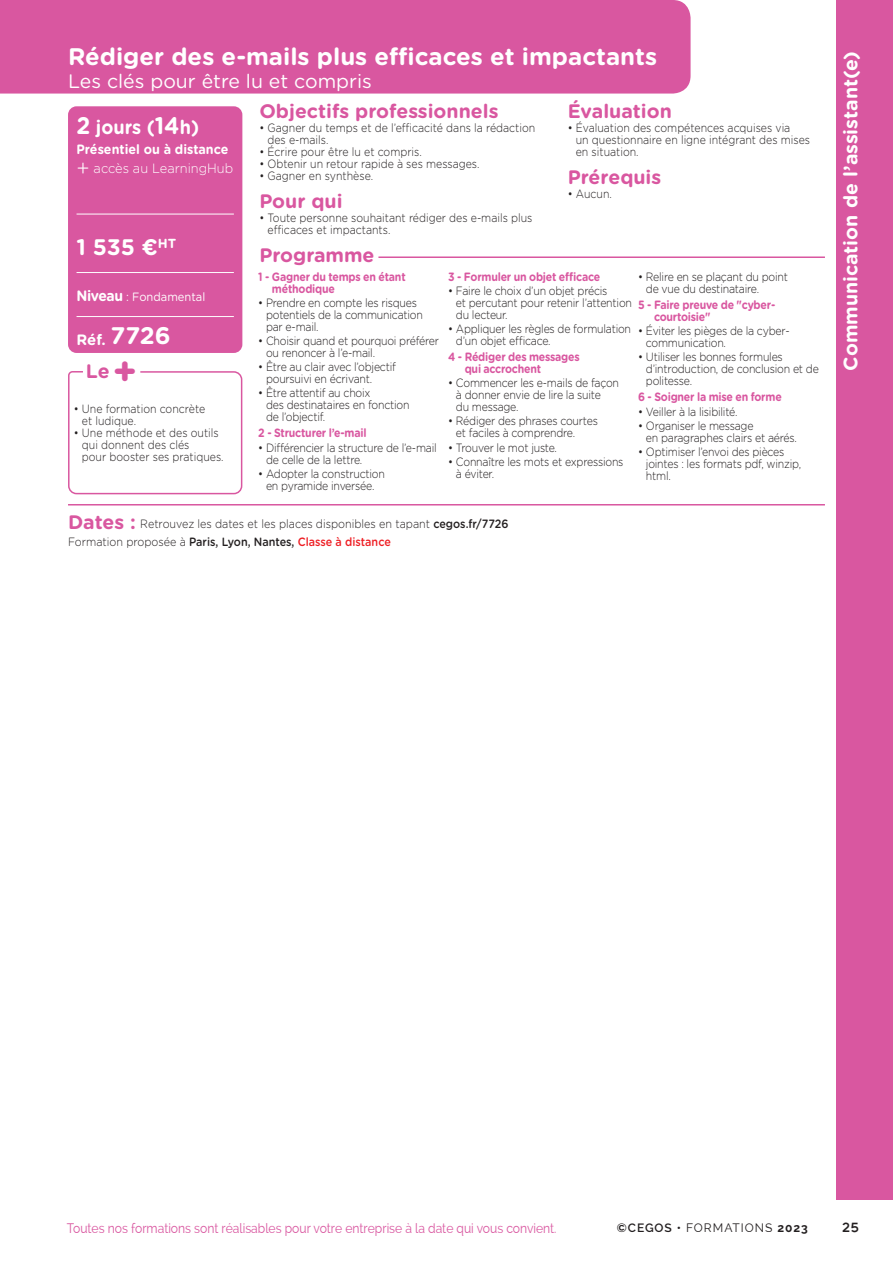
<style>
.page{position:relative;width:893px;height:1263px;background:#fff}
.page>*{position:absolute;margin:0;border:0;box-sizing:border-box;transform-origin:0 0}
.Titre_Notice_Stage-50{font:700 24px "Gotham Rounded";color:#fff}
.Réf_Stage-50{font:700 24px "Gotham Rounded";color:#fff}
.TEXTE_-_encart_info_-_Prix_Stage-50{font:700 22.5px "Gotham Rounded";color:#fff}
.TITRE_Obj_Pour_qui_Eval_Certif_Prérequis{font:700 19.5px "Gotham Rounded";color:#d957a0}
._2017_domaine_haut-horizontal{font:700 19.5px "Gotham Rounded";color:#fff}
.Sous_titre_Notice_Stage-50{font:19.5px "Gotham Rounded";color:#fff}
.TEXTE_-_Encart_info_-_nbr_de_jour_Stage-{font:700 19.5px "Gotham Rounded";color:#fff;scale:.93 1}
.Titre_Programme_Stage-50{font:700 19.5px "Gotham Rounded";color:#d957a0}
.Réf_Stage-50-2{font:700 15px "Gotham Rounded";color:#fff}
.Texte_phrase_tournante_1{font:13.5px "Raleway";color:#d957a0;scale:.9 1}
.TEXTE_-_Encart_info_-_Distribution_Stage{font:700 13.5px "Gotham Rounded";color:#fff;scale:.93 1}
.TEXTE_-_Encart_info_-_LearningHub_Stage-{font:300 13.5px "Gotham Rounded";color:#fff;scale:.95 1}
.Folios_D{font:500 13.5px "Ryker";color:#231f20}
.TEXTE_Programme_Stage-50{font:300 12px/12px "Gotham Rounded";letter-spacing:-.02em;color:#231f20;scale:.88 1}
.TEXTE_Obj_Pour_qui_Eval_Certif_Prérequis{font:300 12px/12px "Gotham Rounded";color:#231f20;scale:.88 1}
._2017_Texte_Programme_Espace_avant_1mm_Ch{font:700 12px/12px "Gotham Rounded";letter-spacing:-.02em;color:#d957a0;scale:.88 1}
.TEXTE_Pts_forts_Stage-50{font:300 12px/12px "Gotham Rounded";color:#231f20;scale:.88 1}
.Texte_Date_Stage-50{font:300 12px "Gotham Rounded";color:#231f20;scale:.9 1}
.Texte_Villes_Stage-50{font:300 12px "Gotham Rounded";color:#231f20;scale:.9 1}
._2023_Cegos___Formations_page_D{font:12px "Raleway";letter-spacing:.08em;color:#231f20}
.TEXTE_-_Niveau_Stage-50{font:12px "Gotham Rounded";color:#fff;scale:.93 1}
.s1{font-size:24px}
.s2{font-size:22.5px}
.s3{font-weight:700;font-size:15px}
.s4{font-size:39px}
.s5{font-weight:500}
.s6{font-weight:500;color:#ee1d23}
.s7{font-weight:600}
.s8{font-weight:700}
</style>
<div class="page">
<div style="left:68px;top:106px;width:174px;height:247px;background:#d957a0;border-radius:9px"></div>
<hr style="left:77px;top:214px;width:157px;height:1px;background:#fff">
<hr style="left:77px;top:272px;width:157px;height:1px;background:#fff">
<hr style="left:77px;top:316px;width:157px;height:1px;background:#fff">
<div style="left:0;top:0;width:691px;height:94px;background:#d957a0"></div>
<hr style="left:68px;top:504px;width:757px;height:1px;background:#d957a0">
<hr style="left:378px;top:256px;width:447px;height:2px;background:#d957a0">
<svg style="left:68px;top:371px;width:175px;height:124px"></svg>
<div style="left:836px;top:0;width:57px;height:1199px;background:#d957a0"></div>
<p class="Titre_Notice_Stage-50" style="left:68px;top:39px;width:591px">Rédiger des e-mails plus efficaces et impactants</p>
<p class="Sous_titre_Notice_Stage-50" style="left:68px;top:68px;width:305px">Les clés pour être lu et compris</p>
<p class="TEXTE_-_Encart_info_-_nbr_de_jour_Stage-" style="left:77px;top:113px;width:133px"><span class="s1">2</span> jours (<span class="s1">14</span>h)</p>
<p class="TEXTE_-_Encart_info_-_Distribution_Stage" style="left:77px;top:139px;width:165px">Présentiel ou à distance</p>
<p class="TEXTE_-_Encart_info_-_LearningHub_Stage-" style="left:77px;top:159px;width:167px"><span class="s2">+</span> accès au LearningHub</p>
<p class="TEXTE_-_encart_info_-_Prix_Stage-50" style="left:77px;top:231px;width:101px">1 535 €<sup>HT</sup></p>
<p class="TEXTE_-_Niveau_Stage-50" style="left:77px;top:289px;width:140px"><span class="s3">Niveau</span> : Fondamental</p>
<p class="Réf_Stage-50-2" style="left:77px;top:328px;width:31px">Réf.</p>
<p class="Réf_Stage-50" style="left:111px;top:318px;width:62px">7726</p>
<p class="TITRE_Obj_Pour_qui_Eval_Certif_Prérequis" style="left:86px;top:357px;width:53px">Le<span class="s4">+</span></p>
<p class="TEXTE_Pts_forts_Stage-50" style="left:82px;top:403px;width:142px;text-indent:-8px">• Une formation concrète et ludique.</p>
<p class="TEXTE_Pts_forts_Stage-50" style="left:82px;top:427px;width:163px;text-indent:-8px">• Une méthode et des outils qui donnent des clés<br>pour booster ses pratiques.</p>
<p class="TITRE_Obj_Pour_qui_Eval_Certif_Prérequis" style="left:259px;top:96px;width:241px">Objectifs professionnels</p>
<p class="TEXTE_Obj_Pour_qui_Eval_Certif_Prérequis" style="left:268px;top:121px;width:306px;text-indent:-8px">• Gagner du temps et de l’efficacité dans la rédaction des e-mails.</p>
<p class="TEXTE_Obj_Pour_qui_Eval_Certif_Prérequis" style="left:259px;top:145px;width:186px">• Écrire pour être lu et compris.</p>
<p class="TEXTE_Obj_Pour_qui_Eval_Certif_Prérequis" style="left:259px;top:157px;width:252px">• Obtenir un retour rapide à ses messages.</p>
<p class="TEXTE_Obj_Pour_qui_Eval_Certif_Prérequis" style="left:259px;top:169px;width:131px">• Gagner en synthèse.</p>
<p class="TITRE_Obj_Pour_qui_Eval_Certif_Prérequis" style="left:259px;top:187px;width:85px">Pour qui</p>
<p class="TEXTE_Obj_Pour_qui_Eval_Certif_Prérequis" style="left:268px;top:211px;width:302px;text-indent:-8px">• Toute personne souhaitant rédiger des e-mails plus efficaces et impactants.</p>
<p class="Titre_Programme_Stage-50" style="left:259px;top:241px;width:117px">Programme</p>
<p class="TITRE_Obj_Pour_qui_Eval_Certif_Prérequis" style="left:568px;top:96px;width:106px">Évaluation</p>
<p class="TEXTE_Obj_Pour_qui_Eval_Certif_Prérequis" style="left:576px;top:121px;width:268px;text-indent:-8px">• Évaluation des compétences acquises via<br>un questionnaire en ligne intégrant des mises en situation.</p>
<p class="TITRE_Obj_Pour_qui_Eval_Certif_Prérequis" style="left:568px;top:163px;width:95px">Prérequis</p>
<p class="TEXTE_Obj_Pour_qui_Eval_Certif_Prérequis" style="left:568px;top:187px;width:52px">• Aucun.</p>
<p class="_2017_Texte_Programme_Espace_avant_1mm_Ch" style="left:272px;top:270px;width:154px;text-indent:-14px">1 - Gagner du temps en étant méthodique</p>
<p class="TEXTE_Programme_Stage-50" style="left:266px;top:296px;width:180px;text-indent:-8px">• Prendre en compte les risques potentiels de la communication par e-mail.</p>
<p class="TEXTE_Programme_Stage-50" style="left:266px;top:334px;width:198px;text-indent:-8px">• Choisir quand et pourquoi préférer ou renoncer à l’e-mail.</p>
<p class="TEXTE_Programme_Stage-50" style="left:266px;top:360px;width:149px;text-indent:-8px">• Être au clair avec l’objectif poursuivi en écrivant.</p>
<p class="TEXTE_Programme_Stage-50" style="left:266px;top:386px;width:165px;text-indent:-8px">• Être attentif au choix<br>des destinataires en fonction de l’objectif.</p>
<p class="_2017_Texte_Programme_Espace_avant_1mm_Ch" style="left:258px;top:427px;width:125px">2 - Structurer l’e-mail</p>
<p class="TEXTE_Programme_Stage-50" style="left:266px;top:441px;width:195px;text-indent:-8px">• Différencier la structure de l’e-mail de celle de la lettre.</p>
<p class="TEXTE_Programme_Stage-50" style="left:258px;top:467px;width:145px;text-align:center">• Adopter la construction en pyramide inversée.</p>
<p class="_2017_Texte_Programme_Espace_avant_1mm_Ch" style="left:448px;top:270px;width:174px">3 - Formuler un objet efficace</p>
<p class="TEXTE_Programme_Stage-50" style="left:456px;top:284px;width:202px;text-indent:-8px">• Faire le choix d’un objet précis<br>et percutant pour retenir l’attention du lecteur.</p>
<p class="TEXTE_Programme_Stage-50" style="left:456px;top:322px;width:201px;text-indent:-8px">• Appliquer les règles de formulation d’un objet efficace.</p>
<p class="_2017_Texte_Programme_Espace_avant_1mm_Ch" style="left:465px;top:350px;width:132px;text-indent:-16px">4 - Rédiger des messages qui accrochent</p>
<p class="TEXTE_Programme_Stage-50" style="left:456px;top:377px;width:187px;text-indent:-8px">• Commencer les e-mails de façon à donner envie de lire la suite<br>du message.</p>
<p class="TEXTE_Programme_Stage-50" style="left:456px;top:415px;width:163px;text-indent:-8px">• Rédiger des phrases courtes et faciles à comprendre.</p>
<p class="TEXTE_Programme_Stage-50" style="left:448px;top:441px;width:125px">• Trouver le mot juste.</p>
<p class="TEXTE_Programme_Stage-50" style="left:456px;top:455px;width:192px;text-indent:-8px">• Connaître les mots et expressions à éviter.</p>
<p class="TEXTE_Programme_Stage-50" style="left:646px;top:270px;width:163px;text-indent:-8px">• Relire en se plaçant du point de vue du destinataire.</p>
<p class="_2017_Texte_Programme_Espace_avant_1mm_Ch" style="left:654px;top:298px;width:139px;text-indent:-16px">5 - Faire preuve de "cyber&shy;courtoisie"</p>
<p class="TEXTE_Programme_Stage-50" style="left:646px;top:324px;width:165px;text-indent:-8px">• Éviter les pièges de la cyber&shy;communication.</p>
<p class="TEXTE_Programme_Stage-50" style="left:646px;top:350px;width:198px;text-indent:-8px">• Utiliser les bonnes formules d’introduction, de conclusion et de politesse.</p>
<p class="_2017_Texte_Programme_Espace_avant_1mm_Ch" style="left:638px;top:391px;width:165px">6 - Soigner la mise en forme</p>
<p class="TEXTE_Programme_Stage-50" style="left:638px;top:405px;width:114px">• Veiller à la lisibilité.</p>
<p class="TEXTE_Programme_Stage-50" style="left:646px;top:419px;width:173px;text-indent:-8px">• Organiser le message<br>en paragraphes clairs et aérés.</p>
<p class="TEXTE_Programme_Stage-50" style="left:646px;top:445px;width:178px;text-indent:-8px">• Optimiser l’envoi des pièces jointes : les formats pdf, winzip, html.</p>
<p class="TITRE_Obj_Pour_qui_Eval_Certif_Prérequis" style="left:68px;top:508px;width:69px">Dates :</p>
<p class="Texte_Date_Stage-50" style="left:140px;top:516px;width:411px">Retrouvez les dates et les places disponibles en tapant <span class="s5">cegos.fr/7726</span></p>
<p class="Texte_Villes_Stage-50" style="left:68px;top:534px;width:360px">Formation proposée à <span class="s5">Paris, Lyon, Nantes,</span> <span class="s6">Classe à distance</span></p>
<p class="_2017_domaine_haut-horizontal" style="left:836px;top:371px;width:321px;rotate:-90deg">Communication de l’assistant(e)</p>
<p class="Texte_phrase_tournante_1" style="left:67px;top:1221px;width:545px">Toutes nos formations sont réalisables pour votre entreprise à la date qui vous convient.</p>
<p class="_2023_Cegos___Formations_page_D" style="left:617px;top:1221px;width:193px"><span class="s7">©CEGOS •</span> FORMATIONS <span class="s8">2023</span></p>
<p class="Folios_D" style="left:842px;top:1219px;width:19px">25</p>
</div>
